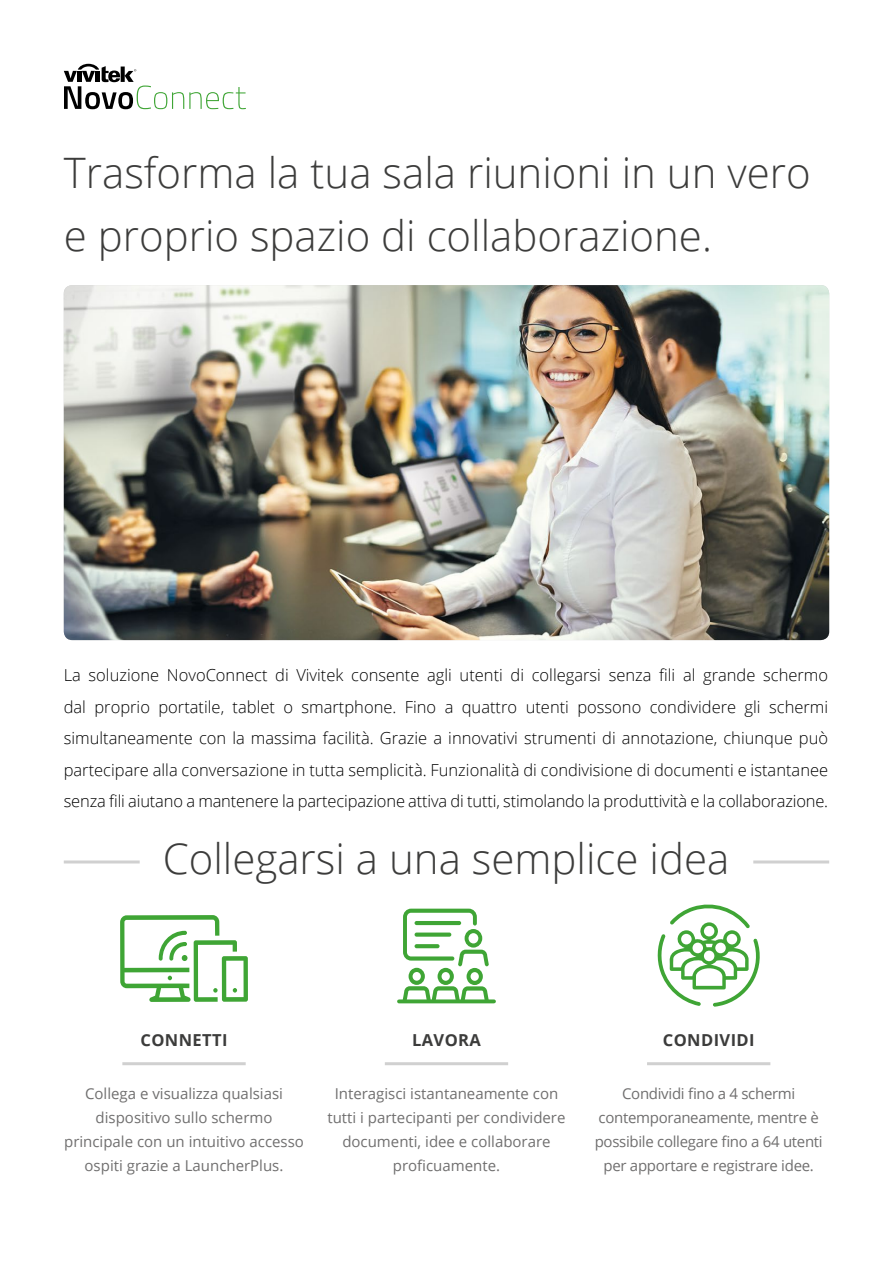
<style>
.page{position:relative;width:893px;height:1263px;background:#fff}
.page>*{position:absolute;margin:0;border:0;box-sizing:border-box;transform-origin:0 0}
.t1{font:300 42px/63px "Open Sans";color:#3c3c3b}
.t2{font:300 16.5px/31.5px "Open Sans";letter-spacing:-.01em;color:#000;text-align:justify}
.t3{font:700 16.5px "Open Sans";letter-spacing:.025em;color:#3c3c3b}
.t4{font:15px/24px "Open Sans";color:#706f6f;text-align:center}
.t5{font:15px/24px "Open Sans";letter-spacing:-.02em;color:#706f6f;text-align:center}
</style>
<div class="page">
<img style="left:64px;top:285px;width:765px;height:355px">
<hr style="left:122px;top:1062px;width:124px;height:3px;background:#d0d0d0">
<hr style="left:385px;top:1062px;width:123px;height:3px;background:#d0d0d0">
<hr style="left:647px;top:1062px;width:123px;height:3px;background:#d0d0d0">
<hr style="left:64px;top:860px;width:76px;height:3px;background:#d0d0d0">
<hr style="left:753px;top:860px;width:76px;height:3px;background:#d0d0d0">
<svg style="left:403px;top:909px;width:86px;height:90px"></svg>
<svg style="left:399px;top:999px;width:95px;height:4px"></svg>
<svg style="left:120px;top:915px;width:128px;height:87px"></svg>
<svg style="left:64px;top:64px;width:182px;height:45px"></svg>
<svg style="left:657px;top:904px;width:103px;height:103px"></svg>
<h1 class="t1" style="left:64px;top:140px;width:748px">Trasforma la tua sala riunioni in un vero e proprio spazio di collaborazione.</h1>
<p class="t2" style="left:64px;top:659px;width:766px">La soluzione NovoConnect di Vivitek consente agli utenti di collegarsi senza fili al grande schermo dal proprio portatile, tablet o smartphone. Fino a quattro utenti possono condividere gli schermi simultaneamente con la massima facilità. Grazie a innovativi strumenti di annotazione, chiunque può partecipare alla conversazione in tutta semplicità. Funzionalità di condivisione di documenti e istantanee senza fili aiutano a mantenere la partecipazione attiva di tutti, stimolando la produttività e la collaborazione.</p>
<h1 class="t1" style="left:163px;top:826px;width:568px">Collegarsi a una semplice idea</h1>
<p class="t3" style="left:140px;top:1028px;width:89px">CONNETTI</p>
<p class="t3" style="left:412px;top:1028px;width:70px">LAVORA</p>
<p class="t3" style="left:663px;top:1028px;width:93px">CONDIVIDI</p>
<p class="t4" style="left:64px;top:1081px;width:241px">Collega e visualizza qualsiasi dispositivo sullo schermo principale con un intuitivo accesso ospiti grazie a LauncherPlus.</p>
<p class="t4" style="left:327px;top:1081px;width:240px">Interagisci istantaneamente con tutti i partecipanti per condividere documenti, idee e collaborare proficuamente.</p>
<p class="t5" style="left:595px;top:1081px;width:230px">Condividi fino a 4 schermi contemporaneamente, mentre è possibile collegare fino a 64 utenti per apportare e registrare idee.</p>
</div>
